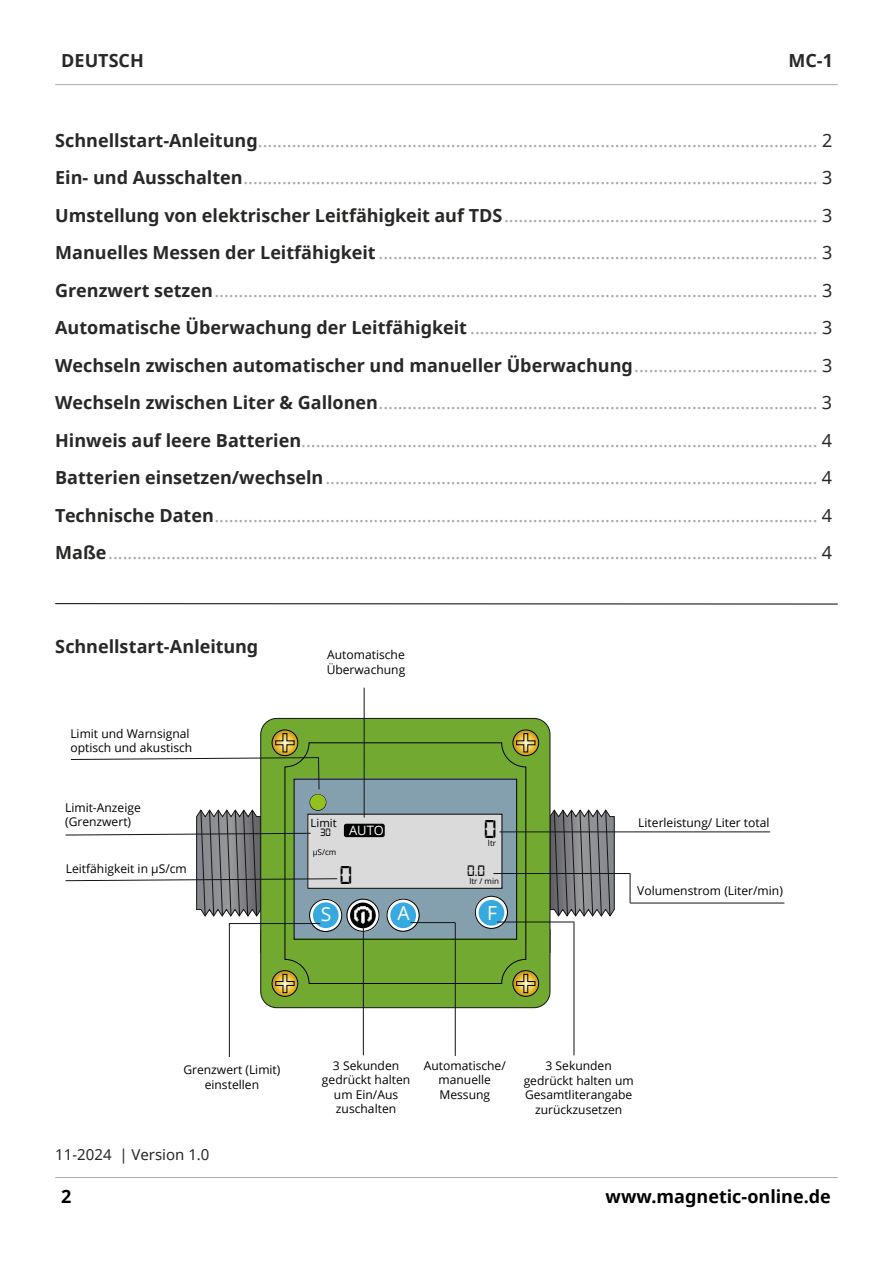
<style>
.page{position:relative;width:893px;height:1263px;background:#fff}
.page>*{position:absolute;margin:0;border:0;box-sizing:border-box;transform-origin:0 0}
.t1{font:27.45px "Digital 7";color:#000}
.t2{font:19.35px "Open Sans";color:#fff}
.t3{font:18px/37.5px "Noto Sans";color:#a8a8a7;text-align:justify}
.t4{font:700 18px "Noto Sans";color:#282827}
.t5{font:700 18px "Noto Sans";color:#000}
.t6{font:16.05px "Digital 7";color:#000}
.t7{font:15px "Noto Sans";color:#282827}
.t8{font:12.9px "Open Sans";color:#fff}
.t9{font:12.15px/14.5px "Open Sans";color:#000;text-align:center}
.t10{font:11.25px "Open Sans";color:#000}
.t11{font:11.25px "Digital 7";color:#000}
.t12{font:8.1px "Open Sans";color:#000}
.s1{font-weight:700;color:#282827}
.s2{color:#282827}
</style>
<div class="page">
<hr style="left:55px;top:84px;width:783px;height:1px;background:#a8a8a7">
<hr style="left:55px;top:1177px;width:783px;height:1px;background:#a8a8a7">
<svg style="left:550px;top:809px;width:65px;height:108px;background:#7a7b7e"></svg>
<svg style="left:550px;top:929px;width:1px;height:24px"></svg>
<div style="left:261px;top:718px;width:289px;height:290px;background:#71a931;border-radius:16px"></div>
<div style="left:260px;top:718px;width:290px;height:290px;border:1px solid #121517;border-radius:16px"></div>
<svg style="left:272px;top:730px;width:26px;height:26px"></svg>
<div style="left:272px;top:730px;width:26px;height:26px;border:1px solid #020203;border-radius:50%"></div>
<svg style="left:272px;top:971px;width:26px;height:25px"></svg>
<div style="left:272px;top:970px;width:26px;height:27px;border:1px solid #020203;border-radius:50%"></div>
<svg style="left:275px;top:974px;width:20px;height:19px"></svg>
<svg style="left:513px;top:730px;width:26px;height:26px"></svg>
<div style="left:513px;top:730px;width:26px;height:26px;border:1px solid #020203;border-radius:50%"></div>
<svg style="left:516px;top:733px;width:19px;height:19px"></svg>
<svg style="left:513px;top:971px;width:26px;height:25px"></svg>
<div style="left:513px;top:970px;width:26px;height:27px;border:1px solid #020203;border-radius:50%"></div>
<svg style="left:516px;top:974px;width:19px;height:19px"></svg>
<div style="left:285px;top:742px;width:241px;height:242px;border:1px solid #020203;border-radius:24px"></div>
<div style="left:294px;top:778px;width:223px;height:160px;background:#849fad"></div>
<div style="left:294px;top:779px;width:223px;height:160px;border:1px solid #020203"></div>
<svg style="left:310px;top:899px;width:32px;height:32px"></svg>
<div style="left:309px;top:899px;width:33px;height:33px;border:1px solid #020203;border-radius:50%"></div>
<svg style="left:347px;top:900px;width:33px;height:32px"></svg>
<div style="left:347px;top:899px;width:32px;height:32px;border:1px solid #020203;border-radius:50%"></div>
<svg style="left:387px;top:899px;width:32px;height:32px"></svg>
<div style="left:387px;top:899px;width:32px;height:32px;border:1px solid #020203;border-radius:50%"></div>
<svg style="left:475px;top:896px;width:32px;height:32px"></svg>
<div style="left:475px;top:896px;width:33px;height:33px;border:1px solid #020203;border-radius:50%"></div>
<div style="left:313px;top:902px;width:26px;height:26px;background:#36a9e1;border-radius:50%"></div>
<svg style="left:350px;top:902px;width:26px;height:26px"></svg>
<div style="left:390px;top:902px;width:26px;height:26px;background:#36a9e1;border-radius:50%"></div>
<div style="left:479px;top:900px;width:25px;height:26px;background:#36a9e1;border-radius:50%"></div>
<div style="left:310px;top:794px;width:16px;height:16px;background:#95c11f;border-radius:50%"></div>
<div style="left:308px;top:814px;width:194px;height:74px;background:#dadada"></div>
<img style="left:354px;top:906px;width:18px;height:18px">
<div style="left:344px;top:824px;width:41px;height:13px;background:#010202;border-radius:2px"></div>
<hr style="left:229px;top:923px;width:1px;height:134px;background:#121517">
<hr style="left:229px;top:923px;width:91px;height:1px;background:#121517">
<hr style="left:363px;top:925px;width:1px;height:130px;background:#121517">
<hr style="left:410px;top:922px;width:45px;height:1px;background:#121517">
<hr style="left:455px;top:923px;width:1px;height:133px;background:#121517">
<hr style="left:497px;top:922px;width:77px;height:1px;background:#121517">
<hr style="left:574px;top:922px;width:1px;height:133px;background:#121517">
<hr style="left:364px;top:688px;width:1px;height:129px;background:#121517">
<hr style="left:500px;top:831px;width:270px;height:1px;background:#121517">
<svg style="left:70px;top:733px;width:250px;height:57px"></svg>
<hr style="left:493px;top:873px;width:137px;height:1px;background:#121517">
<svg style="left:630px;top:874px;width:1px;height:29px"></svg>
<hr style="left:630px;top:903px;width:154px;height:1px;background:#121517">
<svg style="left:65px;top:809px;width:273px;height:108px"></svg>
<hr style="left:55px;top:603px;width:783px;height:1px;background:#000">
<p class="t4" style="left:61px;top:48px;width:84px">DEUTSCH</p>
<p class="t4" style="left:788px;top:48px;width:46px">MC-1</p>
<p class="t3" style="left:55px;top:121px;width:779px"><span class="s1">Schnellstart-Anleitung</span>.................................................................................................................... <span class="s2">2<br></span><span class="s1">Ein- und Ausschalten</span>....................................................................................................................... <span class="s2">3<br></span><span class="s1">Umstellung von elektrischer Leitfähigkeit auf TDS</span>................................................................. <span class="s2">3<br></span><span class="s1">Manuelles Messen der Leitfähigkeit</span> ........................................................................................... <span class="s2">3<br></span><span class="s1">Grenzwert setzen</span>............................................................................................................................. <span class="s2">3<br></span><span class="s1">Automatische Überwachung der Leitfähigkeit</span> ........................................................................ <span class="s2">3<br></span><span class="s1">Wechseln zwischen automatischer und manueller Überwachung</span>...................................... <span class="s2">3<br></span><span class="s1">Wechseln zwischen Liter &amp; Gallonen</span>........................................................................................... <span class="s2">3<br></span><span class="s1">Hinweis auf leere Batterien</span>........................................................................................................... <span class="s2">4<br></span><span class="s1">Batterien einsetzen/wechseln</span>...................................................................................................... <span class="s2">4<br></span><span class="s1">Technische Daten</span>............................................................................................................................. <span class="s2">4<br></span><span class="s1">Maße</span>................................................................................................................................................... <span class="s2">4</span></p>
<p class="t4" style="left:55px;top:634px;width:205px">Schnellstart-Anleitung</p>
<p class="t9" style="left:70px;top:726px;width:123px;text-align:left">Limit und Warnsignal optisch und akustisch</p>
<p class="t9" style="left:65px;top:800px;width:77px;text-align:left">Limit-Anzeige (Grenzwert)</p>
<p class="t9" style="left:66px;top:861px;width:123px">Leitfähigkeit in µS/cm</p>
<p class="t9" style="left:327px;top:647px;width:80px;text-align:left">Automatische<br>Überwachung</p>
<p class="t10" style="left:311px;top:815px;width:28px">Limit</p>
<p class="t11" style="left:320px;top:828px;width:12px">30</p>
<p class="t12" style="left:313px;top:846px;width:25px">µS/cm</p>
<p class="t8" style="left:349px;top:822px;width:36px">AUTO</p>
<h1 class="t1" style="left:484px;top:817px;width:14px">0</h1>
<p class="t6" style="left:467px;top:863px;width:19px">0.0</p>
<p class="t12" style="left:488px;top:838px;width:10px">ltr</p>
<p class="t12" style="left:469px;top:876px;width:31px">ltr / min</p>
<h1 class="t1" style="left:340px;top:862px;width:14px">0</h1>
<p class="t2" style="left:321px;top:901px;width:12px">S</p>
<p class="t2" style="left:398px;top:900px;width:14px">A</p>
<p class="t2" style="left:487px;top:900px;width:11px">F</p>
<p class="t9" style="left:638px;top:814px;width:133px">Literleistung/ Liter total</p>
<p class="t9" style="left:637px;top:883px;width:147px">Volumenstrom (Liter/min)</p>
<p class="t9" style="left:183px;top:1062px;width:99px">Grenzwert (Limit) einstellen</p>
<p class="t9" style="left:322px;top:1058px;width:90px">3 Sekunden gedrückt halten um Ein/Aus zuschalten</p>
<p class="t9" style="left:424px;top:1057px;width:84px">Automatische/ manuelle<br>Messung</p>
<p class="t9" style="left:524px;top:1058px;width:112px">3 Sekunden gedrückt halten um<br>Gesamtliterangabe zurückzusetzen</p>
<p class="t7" style="left:55px;top:1144px;width:156px">11-2024 | Version 1.0</p>
<p class="t5" style="left:61px;top:1183px;width:12px">2</p>
<p class="t5" style="left:606px;top:1183px;width:227px">www.magnetic-online.de</p>
</div>
